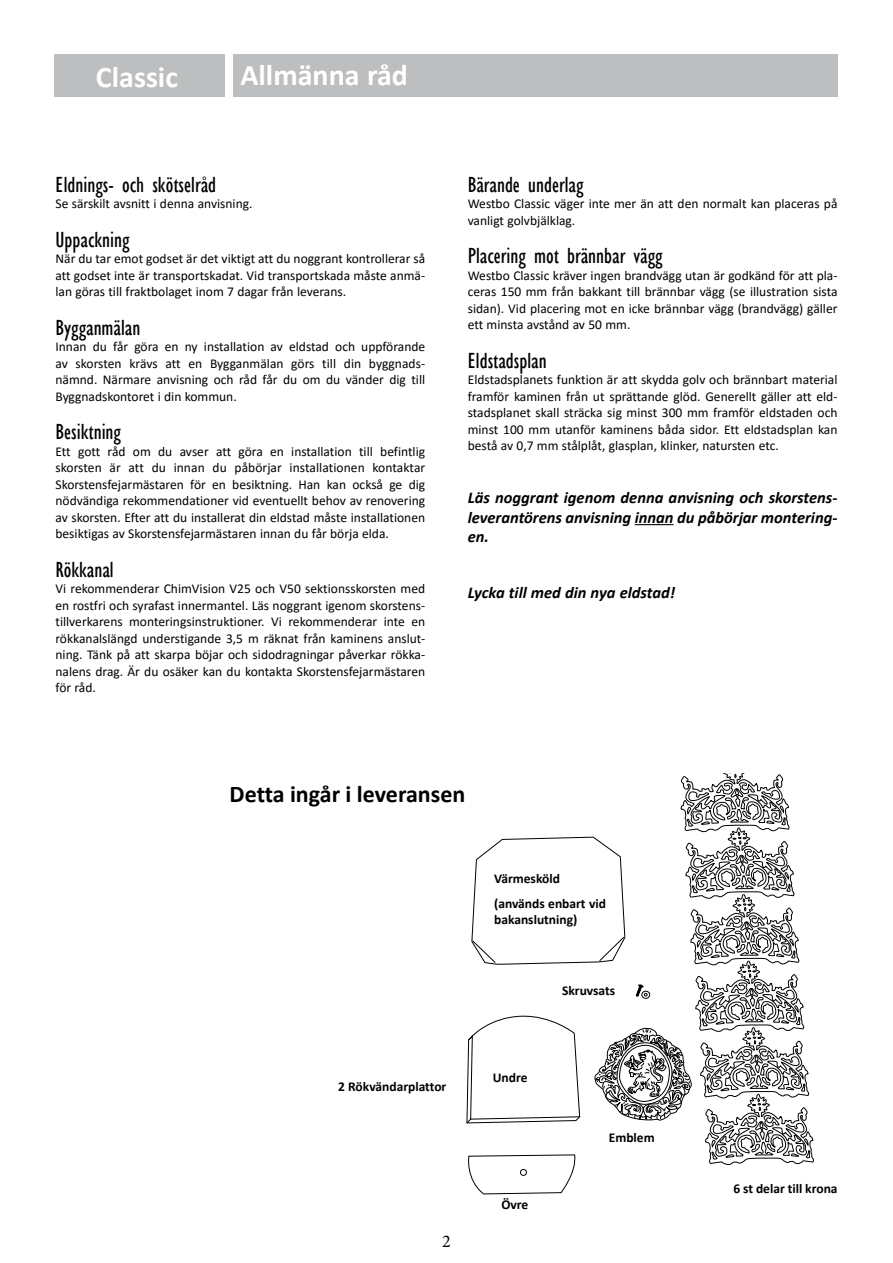
<style>
.page{position:relative;width:893px;height:1263px;background:#fff}
.page>*{position:absolute;margin:0;border:0;box-sizing:border-box;transform-origin:0 0}
.t1{font:700 30px "Calibri";color:#fff}
.t2{font:700 24px "Calibri";color:#000}
.t3{font:condensed 22.5px "Gill Sans";color:#000}
.t4{font:18px "Minion Pro";color:#000}
.t5{font:italic 700 16.5px/19.5px "Calibri";color:#000;text-align:justify}
.t6{font:13.5px/16.5px "Calibri";color:#000;text-align:justify}
.t7{font:700 13.5px/25px "Calibri";color:#000}
</style>
<div class="page">
<div style="left:233px;top:54px;width:604px;height:43px;background:#bcbec0"></div>
<div style="left:54px;top:54px;width:170px;height:43px;background:#bcbec0"></div>
<hr style="left:635px;top:524px;width:39px;height:1px;background:#000">
<svg style="left:466px;top:774px;width:348px;height:420px"></svg>
<h1 class="t1" style="left:96px;top:55px;width:83px">Classic</h1>
<h1 class="t1" style="left:240px;top:54px;width:169px">Allmänna råd</h1>
<h3 class="t3" style="left:56px;top:172px;width:162px">Eldnings- och skötselråd</h3>
<p class="t6" style="left:56px;top:195px;width:199px">Se särskilt avsnitt i denna anvisning.</p>
<h3 class="t3" style="left:56px;top:227px;width:76px">Uppackning</h3>
<p class="t6" style="left:56px;top:250px;width:371px">När du tar emot godset är det viktigt att du noggrant kontrollerar så att godset inte är transportskadat. Vid transportskada måste anmä&shy;lan göras till fraktbolaget inom 7 dagar från leverans.</p>
<h3 class="t3" style="left:56px;top:315px;width:86px">Bygganmälan</h3>
<p class="t6" style="left:56px;top:338px;width:371px">Innan du får göra en ny installation av eldstad och uppförande av skorsten krävs att en Bygganmälan görs till din byggnads&shy;nämnd. Närmare anvisning och råd får du om du vänder dig till Byggnadskontoret i din kommun.</p>
<h3 class="t3" style="left:56px;top:420px;width:67px">Besiktning</h3>
<p class="t6" style="left:56px;top:443px;width:371px">Ett gott råd om du avser att göra en installation till befintlig skorsten är att du innan du påbörjar installationen kontaktar Skorstensfejarmästaren för en besiktning. Han kan också ge dig nödvändiga rekommendationer vid eventuellt behov av renovering av skorsten. Efter att du installerat din eldstad måste installationen besiktigas av Skorstensfejarmästaren innan du får börja elda.</p>
<h3 class="t3" style="left:56px;top:557px;width:60px">Rökkanal</h3>
<p class="t6" style="left:56px;top:580px;width:371px">Vi rekommenderar ChimVision V25 och V50 sektionsskorsten med en rostfri och syrafast innermantel. Läs noggrant igenom skorstens&shy;tillverkarens monteringsinstruktioner. Vi rekommenderar inte en rökkanalslängd understigande 3,5 m räknat från kaminens anslut&shy;ning. Tänk på att skarpa böjar och sidodragningar påverkar rökka&shy;nalens drag. Är du osäker kan du kontakta Skorstensfejarmästaren för råd.</p>
<h3 class="t3" style="left:468px;top:172px;width:117px">Bärande underlag</h3>
<p class="t6" style="left:468px;top:195px;width:371px">Westbo Classic väger inte mer än att den normalt kan placeras på vanligt golvbjälklag.</p>
<h3 class="t3" style="left:468px;top:244px;width:197px">Placering mot brännbar vägg</h3>
<p class="t6" style="left:468px;top:267px;width:371px">Westbo Classic kräver ingen brandvägg utan är godkänd för att pla&shy;ceras 150 mm från bakkant till brännbar vägg (se illustration sista sidan). Vid placering mot en icke brännbar vägg (brandvägg) gäller ett minsta avstånd av 50 mm.</p>
<h3 class="t3" style="left:468px;top:348px;width:80px">Eldstadsplan</h3>
<p class="t6" style="left:468px;top:371px;width:371px">Eldstadsplanets funktion är att skydda golv och brännbart material framför kaminen från ut sprättande glöd. Generellt gäller att eld&shy;stadsplanet skall sträcka sig minst 300 mm framför eldstaden och minst 100 mm utanför kaminens båda sidor. Ett eldstadsplan kan bestå av 0,7 mm stålplåt, glasplan, klinker, natursten etc.</p>
<p class="t5" style="left:468px;top:487px;width:371px">Läs noggrant igenom denna anvisning och skorstens&shy;leverantörens anvisning innan du påbörjar montering&shy;en.</p>
<p class="t5" style="left:468px;top:582px;width:209px">Lycka till med din nya eldstad!</p>
<h2 class="t2" style="left:230px;top:777px;width:237px">Detta ingår i leveransen</h2>
<p class="t7" style="left:494px;top:865px;width:113px">Värmesköld (används enbart vid</p>
<p class="t7" style="left:494px;top:907px;width:85px">bakanslutning)</p>
<p class="t7" style="left:562px;top:977px;width:55px">Skruvsats</p>
<p class="t7" style="left:338px;top:1073px;width:110px">2 Rökvändarplattor</p>
<h3 class="t4" style="left:442px;top:1229px;width:10px">2</h3>
<p class="t7" style="left:493px;top:1065px;width:36px">Undre</p>
<p class="t7" style="left:501px;top:1191px;width:28px">Övre</p>
<p class="t7" style="left:609px;top:1124px;width:47px">Emblem</p>
<p class="t7" style="left:733px;top:1176px;width:106px">6 st delar till krona</p>
</div>
